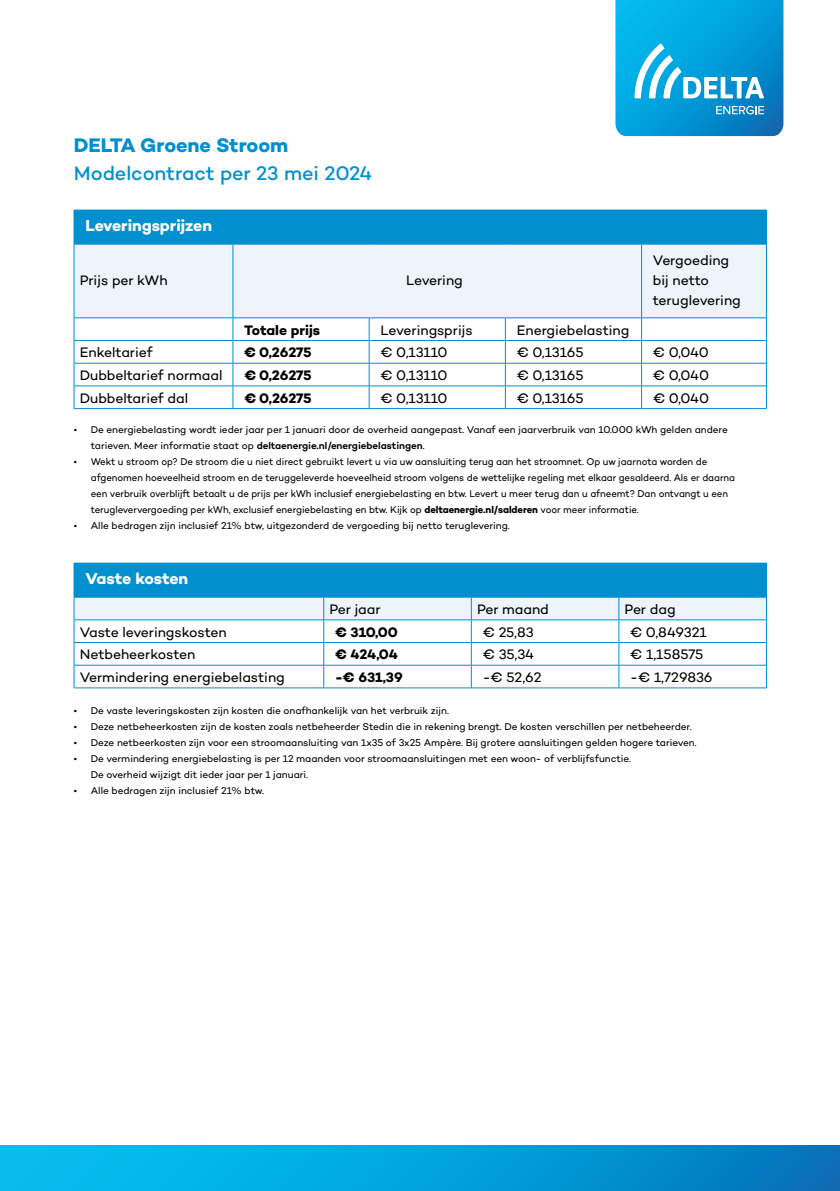
<style>
.page{position:relative;width:840px;height:1191px;background:#fff}
.page>*{position:absolute;margin:0;border:0;box-sizing:border-box;transform-origin:0 0}
.t1{font:500 20px "Campton";letter-spacing:-.005em;color:#008fcf}
.t2{font:700 20px "Campton";letter-spacing:-.005em;color:#008fcf}
.t3{font:700 16px "Campton";letter-spacing:-.01em;color:#fff}
.t4{font:14px/20px "Campton";letter-spacing:-.005em;color:#000}
.t5{font:700 14px "Campton";letter-spacing:-.01em;color:#000}
.t6{font:10px/16px "Campton";letter-spacing:-.005em;color:#000}
.t7{font:10px/16px "Campton";letter-spacing:-.005em;color:#000;scale:.96 1}
.s1{font-weight:600}
.s2{font-weight:700}
</style>
<div class="page">
<svg style="left:615px;top:0;width:168px;height:136px;background:#18a5dc"></svg>
<div style="left:74px;top:210px;width:692px;height:34px;background:#008fcf"></div>
<div style="left:75px;top:245px;width:690px;height:72px;background:#eef4fb"></div>
<hr style="left:74px;top:244px;width:159px;height:1px;background:#008fcf">
<hr style="left:74px;top:244px;width:1px;height:73px;background:#008fcf">
<hr style="left:233px;top:244px;width:136px;height:1px;background:#008fcf">
<hr style="left:232px;top:244px;width:1px;height:73px;background:#008fcf">
<hr style="left:369px;top:244px;width:136px;height:1px;background:#008fcf">
<hr style="left:505px;top:244px;width:136px;height:1px;background:#008fcf">
<hr style="left:641px;top:244px;width:125px;height:1px;background:#008fcf">
<hr style="left:641px;top:244px;width:1px;height:73px;background:#008fcf">
<hr style="left:765px;top:244px;width:1px;height:73px;background:#008fcf">
<hr style="left:74px;top:317px;width:159px;height:1px;background:#008fcf">
<hr style="left:233px;top:317px;width:136px;height:1px;background:#008fcf">
<hr style="left:369px;top:317px;width:136px;height:1px;background:#008fcf">
<hr style="left:505px;top:317px;width:136px;height:1px;background:#008fcf">
<hr style="left:641px;top:317px;width:125px;height:1px;background:#008fcf">
<hr style="left:74px;top:340px;width:159px;height:1px;background:#008fcf">
<hr style="left:233px;top:340px;width:136px;height:1px;background:#008fcf">
<hr style="left:369px;top:340px;width:136px;height:1px;background:#008fcf">
<hr style="left:505px;top:340px;width:136px;height:1px;background:#008fcf">
<hr style="left:641px;top:340px;width:125px;height:1px;background:#008fcf">
<hr style="left:74px;top:363px;width:159px;height:1px;background:#008fcf">
<hr style="left:233px;top:363px;width:136px;height:1px;background:#008fcf">
<hr style="left:369px;top:363px;width:136px;height:1px;background:#008fcf">
<hr style="left:505px;top:363px;width:136px;height:1px;background:#008fcf">
<hr style="left:641px;top:363px;width:125px;height:1px;background:#008fcf">
<hr style="left:74px;top:385px;width:159px;height:1px;background:#008fcf">
<svg style="left:74px;top:318px;width:1px;height:90px"></svg>
<hr style="left:233px;top:385px;width:136px;height:1px;background:#008fcf">
<svg style="left:232px;top:318px;width:1px;height:90px"></svg>
<hr style="left:369px;top:385px;width:136px;height:1px;background:#008fcf">
<svg style="left:368px;top:318px;width:1px;height:90px"></svg>
<hr style="left:505px;top:385px;width:136px;height:1px;background:#008fcf">
<svg style="left:504px;top:318px;width:1px;height:90px"></svg>
<hr style="left:641px;top:385px;width:125px;height:1px;background:#008fcf">
<svg style="left:641px;top:318px;width:1px;height:90px"></svg>
<hr style="left:74px;top:408px;width:159px;height:1px;background:#008fcf">
<hr style="left:233px;top:408px;width:136px;height:1px;background:#008fcf">
<hr style="left:369px;top:408px;width:136px;height:1px;background:#008fcf">
<hr style="left:505px;top:408px;width:136px;height:1px;background:#008fcf">
<hr style="left:641px;top:408px;width:125px;height:1px;background:#008fcf">
<div style="left:74px;top:563px;width:692px;height:34px;background:#008fcf"></div>
<svg style="left:74px;top:597px;width:692px;height:90px"></svg>
<hr style="left:74px;top:687px;width:249px;height:1px;background:#008fcf">
<hr style="left:323px;top:687px;width:148px;height:1px;background:#008fcf">
<hr style="left:471px;top:687px;width:147px;height:1px;background:#008fcf">
<hr style="left:618px;top:687px;width:148px;height:1px;background:#008fcf">
<div style="left:0;top:1145px;width:839px;height:46px;background:linear-gradient(to right,#04c7f7,#0178bf)"></div>
<h1 class="t2" style="left:74px;top:132px;width:216px">DELTA Groene Stroom</h1>
<h1 class="t1" style="left:74px;top:161px;width:300px">Modelcontract per 23 mei 2024</h1>
<h2 class="t3" style="left:85px;top:215px;width:128px">Leveringsprijzen</h2>
<h3 class="t4" style="left:80px;top:270px;width:89px">Prijs per kWh</h3>
<h3 class="t4" style="left:406px;top:270px;width:58px">Levering</h3>
<h3 class="t5" style="left:244px;top:321px;width:77px">Totale prijs</h3>
<h3 class="t4" style="left:380px;top:320px;width:94px">Leveringsprijs</h3>
<h3 class="t4" style="left:516px;top:320px;width:114px">Energiebelasting</h3>
<h3 class="t4" style="left:652px;top:250px;width:89px">Vergoeding bij netto teruglevering</h3>
<h3 class="t4" style="left:80px;top:342px;width:74px">Enkeltarief</h3>
<h3 class="t5" style="left:244px;top:344px;width:69px">€ 0,26275</h3>
<h3 class="t4" style="left:380px;top:342px;width:68px">€ 0,13110</h3>
<h3 class="t4" style="left:516px;top:342px;width:69px">€ 0,13165</h3>
<h3 class="t4" style="left:652px;top:342px;width:58px">€ 0,040</h3>
<h3 class="t4" style="left:80px;top:365px;width:144px">Dubbeltarief normaal</h3>
<h3 class="t5" style="left:244px;top:366px;width:69px">€ 0,26275</h3>
<h3 class="t4" style="left:380px;top:365px;width:68px">€ 0,13110</h3>
<h3 class="t4" style="left:516px;top:365px;width:69px">€ 0,13165</h3>
<h3 class="t4" style="left:652px;top:365px;width:58px">€ 0,040</h3>
<h3 class="t4" style="left:80px;top:388px;width:110px">Dubbeltarief dal</h3>
<h3 class="t5" style="left:244px;top:389px;width:69px">€ 0,26275</h3>
<h3 class="t4" style="left:380px;top:388px;width:68px">€ 0,13110</h3>
<h3 class="t4" style="left:516px;top:388px;width:69px">€ 0,13165</h3>
<h3 class="t4" style="left:652px;top:388px;width:58px">€ 0,040</h3>
<p class="t6" style="left:91px;top:422px;width:638px;text-indent:-17px">• De energiebelasting wordt ieder jaar per 1 januari door de overheid aangepast. Vanaf een jaarverbruik van 10.000 kWh gelden andere tarieven. Meer informatie staat op <span class="s1">deltaenergie.nl/energiebelastingen</span>.</p>
<p class="t7" style="left:91px;top:454px;width:672px;text-indent:-17px">• Wekt u stroom op? De stroom die u niet direct gebruikt levert u via uw aansluiting terug aan het stroomnet. Op uw jaarnota worden de afgenomen hoeveelheid stroom en de teruggeleverde hoeveelheid stroom volgens de wettelijke regeling met elkaar gesaldeerd. Als er daarna een verbruik overblijft betaalt u de prijs per kWh inclusief energiebelasting en btw. Levert u meer terug dan u afneemt? Dan ontvangt u een terugleververgoeding per kWh, exclusief energiebelasting en btw. Kijk op <span class="s2">deltaenergie.nl/salderen</span> voor meer informatie.</p>
<p class="t6" style="left:74px;top:518px;width:437px">• Alle bedragen zijn inclusief 21% btw, uitgezonderd de vergoeding bij netto teruglevering.</p>
<h2 class="t3" style="left:85px;top:568px;width:104px">Vaste kosten</h2>
<h3 class="t4" style="left:329px;top:599px;width:53px">Per jaar</h3>
<h3 class="t4" style="left:476px;top:599px;width:73px">Per maand</h3>
<h3 class="t4" style="left:624px;top:599px;width:53px">Per dag</h3>
<h3 class="t4" style="left:80px;top:621px;width:148px">Vaste leveringskosten</h3>
<h3 class="t5" style="left:335px;top:623px;width:64px">€ 310,00</h3>
<h3 class="t4" style="left:482px;top:621px;width:52px">€ 25,83</h3>
<h3 class="t4" style="left:630px;top:621px;width:78px">€ 0,849321</h3>
<h3 class="t4" style="left:80px;top:644px;width:117px">Netbeheerkosten</h3>
<h3 class="t5" style="left:335px;top:646px;width:64px">€ 424,04</h3>
<h3 class="t4" style="left:482px;top:644px;width:53px">€ 35,34</h3>
<h3 class="t4" style="left:630px;top:644px;width:75px">€ 1,158575</h3>
<h3 class="t4" style="left:80px;top:667px;width:206px">Vermindering energiebelasting</h3>
<h3 class="t5" style="left:335px;top:668px;width:69px">-€ 631,39</h3>
<h3 class="t4" style="left:482px;top:667px;width:60px">-€ 52,62</h3>
<h3 class="t4" style="left:630px;top:667px;width:84px">-€ 1,729836</h3>
<p class="t6" style="left:74px;top:702px;width:376px">• De vaste leveringskosten zijn kosten die onafhankelijk van het verbruik zijn.</p>
<p class="t6" style="left:74px;top:718px;width:619px">• Deze netbeheerkosten zijn de kosten zoals netbeheerder Stedin die in rekening brengt. De kosten verschillen per netbeheerder.</p>
<p class="t6" style="left:74px;top:734px;width:624px">• Deze netbeerkosten zijn voor een stroomaansluiting van 1x35 of 3x25 Ampère. Bij grotere aansluitingen gelden hogere tarieven.</p>
<p class="t6" style="left:91px;top:750px;width:541px;text-indent:-17px">• De vermindering energiebelasting is per 12 maanden voor stroomaansluitingen met een woon- of verblijfsfunctie.<br>De overheid wijzigt dit ieder jaar per 1 januari.</p>
<p class="t6" style="left:74px;top:782px;width:192px">• Alle bedragen zijn inclusief 21% btw.</p>
</div>
